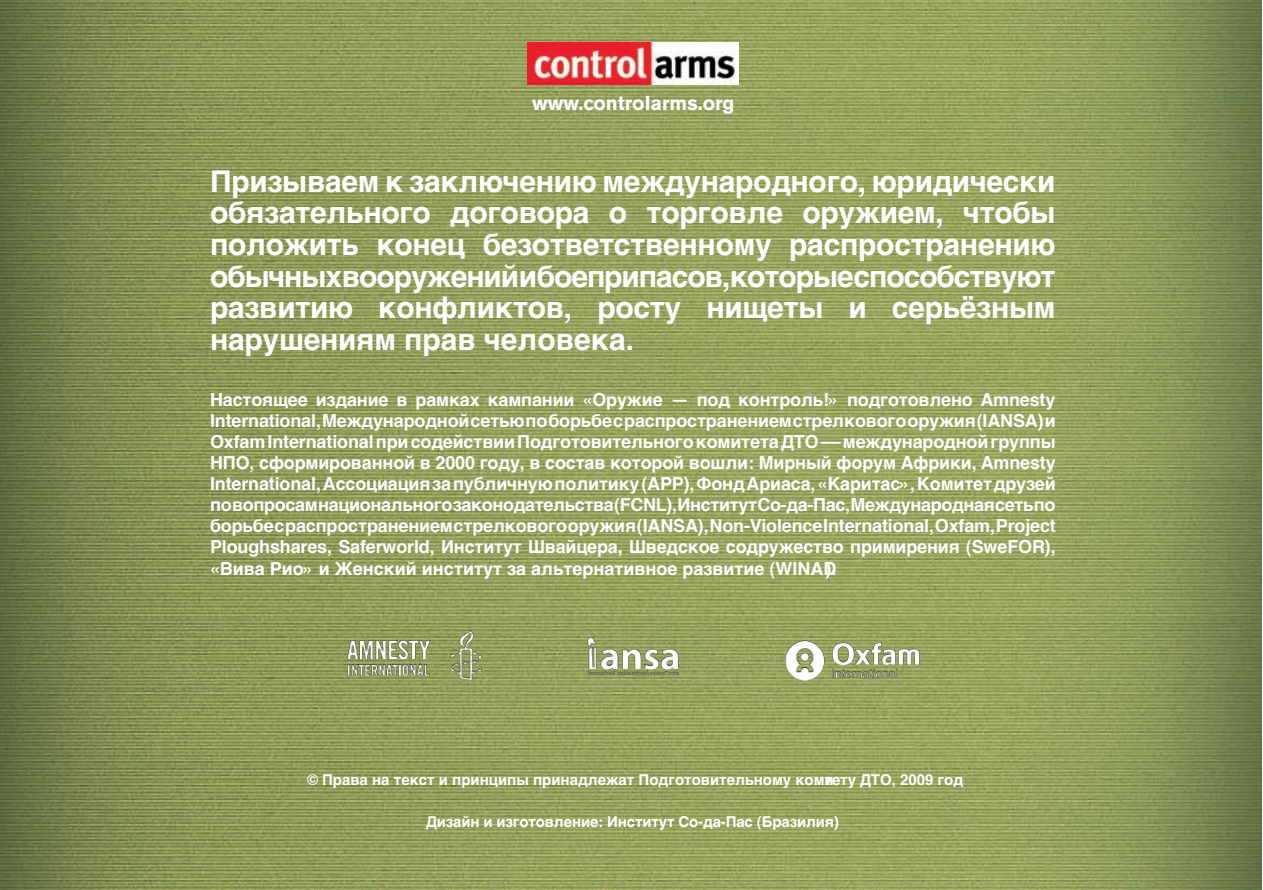
<style>
.page{position:relative;width:1263px;height:890px;background:#fff}
.page>*{position:absolute;margin:0;border:0;box-sizing:border-box;transform-origin:0 0}
.t1{font:700 30px/31.5px "Helvetica";letter-spacing:-.01em;color:#fff;text-align:justify}
.t2{font:700 19.95px "Akzidenz Grotesk BE";color:#fff}
.t3{font:700 18px/21px "Helvetica";color:#fff;text-align:justify}
.t4{font:700 15px "Helvetica";color:#fff}
</style>
<div class="page">
<img style="left:0;top:1px;width:1262px;height:888px">
<img style="left:527px;top:43px;width:211px;height:41px">
<img style="left:310px;top:595px;width:644px;height:122px">
<p class="t2" style="left:532px;top:91px;width:204px">www.controlarms.org</p>
<p class="t1" style="left:210px;top:168px;width:847px">Призываем к заключению международного, юридически обязательного договора о торговле оружием, чтобы положить конец безответственному распространению обычныхвооруженийибоеприпасов, которыеспособствуют развитию конфликтов, росту нищеты и серьёзным нарушениям прав человека.</p>
<p class="t3" style="left:210px;top:391px;width:847px">Настоящее издание в рамках кампании «Оружие — под контроль!» подготовлено Amnesty International, Международнойсетьюпоборьбесраспространениемстрелковогооружия (IANSA) и Oxfam International присодействииПодготовительногокомитетаДТО –– международнойгруппы НПО, сформированной в 2000 году, в состав которой вошли: Мирный форум Африки, Amnesty International, Ассоциациязапубличнуюполитику (APP), ФондАриаса, «Каритас», Комитетдрузей повопросамнациональногозаконодательства (FCNL), ИнститутСо-да-Пас, Международнаясетьпо борьбесраспространениемстрелковогооружия (IANSA), Non-Violence International, Oxfam, Project Ploughshares, Saferworld, Институт Швайцера, Шведское содружество примирения (SweFOR), «Вива Рио» и Женский институт за альтернативное развитие (WINAD).</p>
<p class="t4" style="left:307px;top:773px;width:657px">© Права на текст и принципы принадлежат Подготовительному комитету ДТО, 2009 год</p>
<p class="t4" style="left:426px;top:815px;width:414px">Дизайн и изготовление: Институт Со-да-Пас (Бразилия)</p>
</div>
